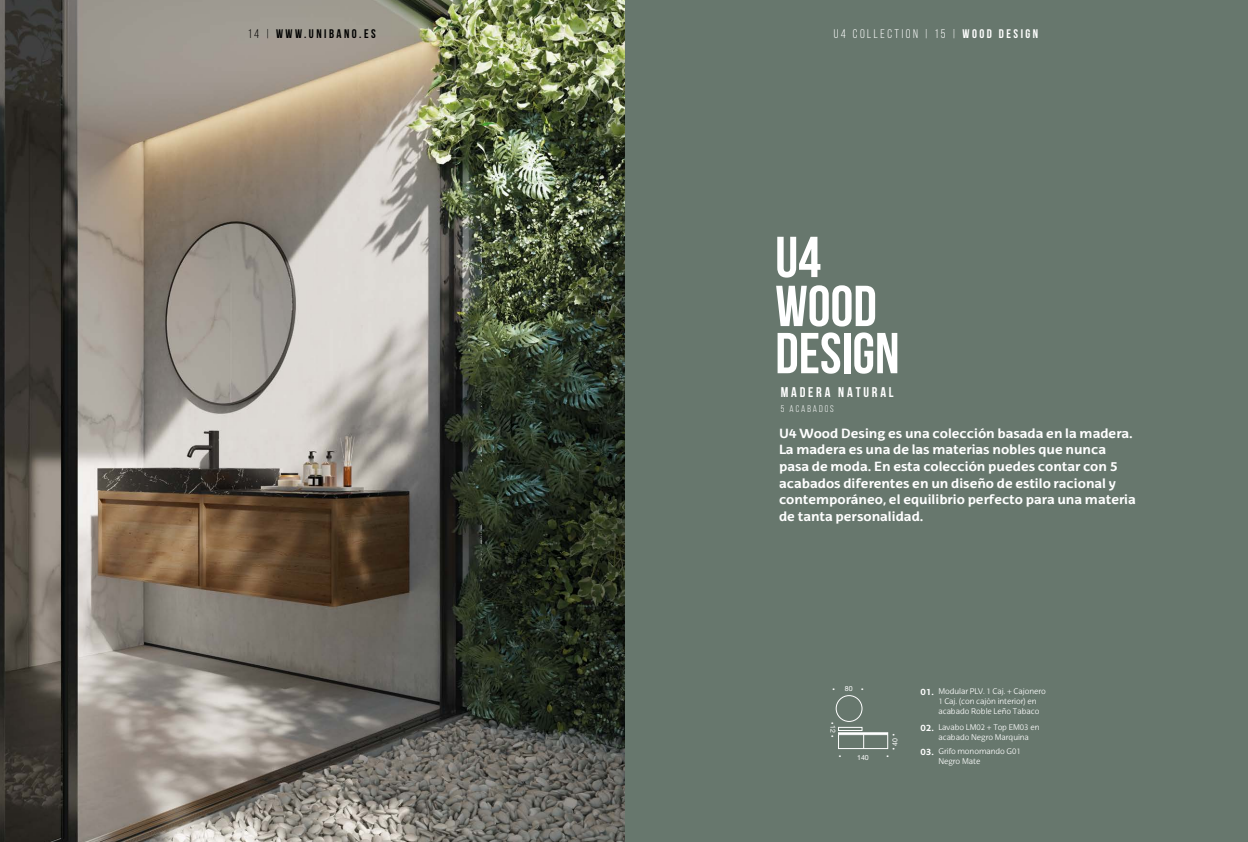
<style>
.page{position:relative;width:1248px;height:842px;background:#fff}
.page>*{position:absolute;margin:0;border:0;box-sizing:border-box;transform-origin:0 0}
.t1{font:700 57.6px "Bebas Neue";color:#fff}
.t2{font:700 14.1px "Bebas Neue";letter-spacing:.2em;color:#fff}
.t3{font:700 12.9px/16.7px "EHU Sans";color:#fff}
.t4{font:12.5px "Bebas Neue";letter-spacing:.2em;color:#fff}
.t5{font:700 12.5px "Bebas Neue";letter-spacing:.2em;color:#000}
.t6{font:9.6px "Bebas Neue";letter-spacing:.2em;color:#fff}
.t7{font:700 9px "EHU Sans";color:#fff}
.t8{font:300 8px/10px "EHU Sans";color:#fff}
.t9{font:7px "Helvetica Neue LT Std";color:#fff}
.t10{font:5px "Helvetica Neue LT Std";color:#fff}
.s1{font-weight:400}
.s2{font-weight:700}
</style>
<div class="page">
<div style="left:624px;top:0;width:623px;height:842px;background:#67776d"></div>
<img style="left:0;top:0;width:624px;height:842px">
<div style="left:838px;top:734px;width:49px;height:15px;border:1px solid #fff"></div>
<div style="left:838px;top:732px;width:49px;height:2px;border:1px solid #fff"></div>
<div style="left:838px;top:727px;width:24px;height:4px;border:1px solid #fff"></div>
<div style="left:835px;top:695px;width:27px;height:27px;border:1px solid #fff;border-radius:50%"></div>
<svg style="left:863px;top:734px;width:1px;height:15px"></svg>
<p class="t5" style="left:248px;top:27px;width:129px"><span class="s1">14 |</span> WWW.UNIBANO.ES</p>
<p class="t4" style="left:833px;top:27px;width:206px">U4 COLLECTION | 15 | <span class="s2">WOOD DESIGN</span></p>
<p class="t1" style="left:775px;top:226px;width:47px">U4</p>
<p class="t1" style="left:775px;top:275px;width:103px">WOOD</p>
<p class="t1" style="left:775px;top:322px;width:126px">DESIGN</p>
<p class="t2" style="left:780px;top:385px;width:114px">MADERA NATURAL</p>
<p class="t6" style="left:780px;top:404px;width:55px">5 ACABADOS</p>
<p class="t3" style="left:779px;top:424px;width:358px">U4 Wood Desing es una colección basada en la madera.<br>La madera es una de las materias nobles que nunca pasa de moda. En esta colección puedes contar con 5 acabados diferentes en un diseño de estilo racional y contemporáneo, el equilibrio perfecto para una materia de tanta personalidad.</p>
<p class="t9" style="left:844px;top:684px;width:9px">80</p>
<p class="t10" style="left:832px;top:686px;width:4px">•</p>
<p class="t10" style="left:861px;top:686px;width:4px">•</p>
<p class="t10" style="left:831px;top:720px;width:4px">•</p>
<p class="t10" style="left:831px;top:734px;width:4px">•</p>
<p class="t9" style="left:837px;top:725px;width:9px;rotate:90deg">12</p>
<p class="t10" style="left:838px;top:753px;width:4px">•</p>
<p class="t9" style="left:857px;top:753px;width:13px">140</p>
<p class="t10" style="left:890px;top:736px;width:4px;rotate:-90deg">•</p>
<p class="t10" style="left:890px;top:750px;width:4px;rotate:-90deg">•</p>
<p class="t9" style="left:890px;top:746px;width:9px;rotate:-90deg">40</p>
<p class="t10" style="left:886px;top:753px;width:4px">•</p>
<p class="t8" style="left:938px;top:686px;width:109px">Modular PLV. 1 Caj. + Cajonero<br>1 Caj. (con cajón interior) en acabado Roble Leño Tabaco</p>
<p class="t8" style="left:938px;top:722px;width:102px">Lavabo LM02 + Top EM03 en acabado Negro Marquina</p>
<p class="t8" style="left:938px;top:746px;width:84px">Grifo monomando G01<br>Negro Mate</p>
<p class="t7" style="left:920px;top:686px;width:15px">01.</p>
<p class="t7" style="left:920px;top:722px;width:15px">02.</p>
<p class="t7" style="left:920px;top:746px;width:15px">03.</p>
</div>
